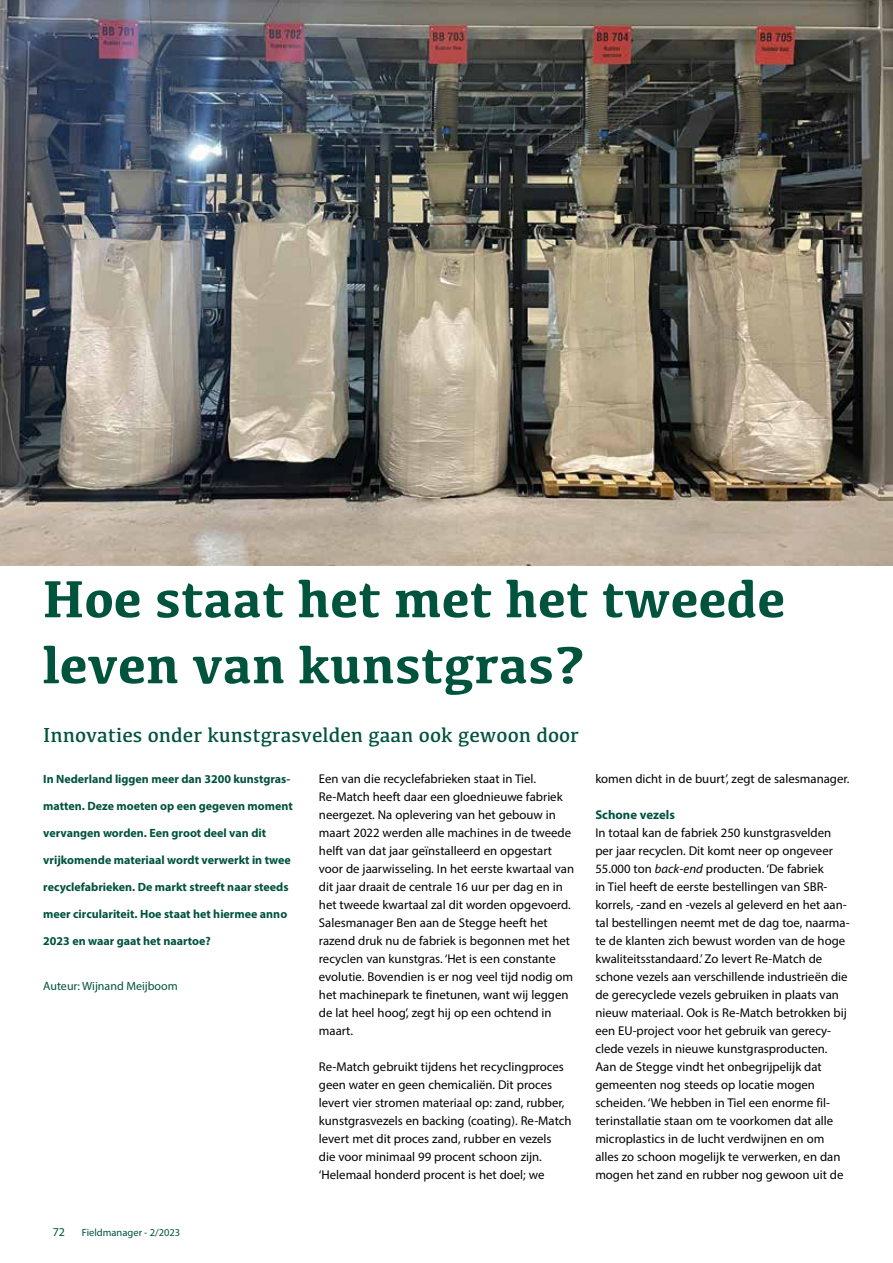
<style>
.page{position:relative;width:893px;height:1263px;background:#fff}
.page>*{position:absolute;margin:0;border:0;box-sizing:border-box;transform-origin:0 0}
.t1{font:700 54px/66px "Kefa";color:#00533d}
.t2{font:21px "Kefa";color:#00533d}
.t3{font:12.75px/18px "Myriad Pro";color:#000}
.t4{font:700 12.75px "Myriad Pro";color:#00533d}
.t5{font:700 12px "Myriad Pro";color:#00533d}
.t6{font:12px "Myriad Pro";color:#00533d}
.t7{font:10.5px "Myriad Pro";color:#00533d}
.s1{font-style:italic}
</style>
<div class="page">
<img style="left:0;top:0;width:893px;height:566px">
<h1 class="t1" style="left:43px;top:563px;width:744px">Hoe staat het met het tweede leven van kunstgras?</h1>
<h2 class="t2" style="left:43px;top:722px;width:537px">Innovaties onder kunstgrasvelden gaan ook gewoon door</h2>
<p class="t5" style="left:43px;top:771px;width:249px">In Nederland liggen meer dan 3200 kunstgras-</p>
<p class="t5" style="left:43px;top:798px;width:251px">matten. Deze moeten op een gegeven moment</p>
<p class="t5" style="left:43px;top:825px;width:224px">vervangen worden. Een groot deel van dit</p>
<p class="t5" style="left:43px;top:852px;width:249px">vrijkomende materiaal wordt verwerkt in twee</p>
<p class="t5" style="left:43px;top:879px;width:247px">recyclefabrieken. De markt streeft naar steeds</p>
<p class="t5" style="left:43px;top:906px;width:245px">meer circulariteit. Hoe staat het hiermee anno</p>
<p class="t5" style="left:43px;top:933px;width:169px">2023 en waar gaat het naartoe?</p>
<p class="t6" style="left:43px;top:979px;width:136px">Auteur: Wijnand Meijboom</p>
<p class="t3" style="left:319px;top:770px;width:257px">Een van die recyclefabrieken staat in Tiel.<br>Re-Match heeft daar een gloednieuwe fabriek neergezet. Na oplevering van het gebouw in maart 2022 werden alle machines in de tweede helft van dat jaar geïnstalleerd en opgestart voor de jaarwisseling. In het eerste kwartaal van dit jaar draait de centrale 16 uur per dag en in het tweede kwartaal zal dit worden opgevoerd.<br>Salesmanager Ben aan de Stegge heeft het razend druk nu de fabriek is begonnen met het recyclen van kunstgras. ‘Het is een constante evolutie. Bovendien is er nog veel tijd nodig om het machinepark te finetunen, want wij leggen de lat heel hoog’, zegt hij op een ochtend in maart.</p>
<p class="t3" style="left:319px;top:1058px;width:254px">Re-Match gebruikt tijdens het recyclingproces geen water en geen chemicaliën. Dit proces levert vier stromen materiaal op: zand, rubber, kunstgrasvezels en backing (coating). Re-Match levert met dit proces zand, rubber en vezels<br>die voor minimaal 99 procent schoon zijn. ‘Helemaal honderd procent is het doel; we</p>
<p class="t3" style="left:595px;top:770px;width:256px">komen dicht in de buurt’, zegt de salesmanager.</p>
<p class="t4" style="left:595px;top:806px;width:81px">Schone vezels</p>
<p class="t3" style="left:595px;top:824px;width:256px">In totaal kan de fabriek 250 kunstgrasvelden per jaar recyclen. Dit komt neer op ongeveer 55.000 ton <span class="s1">back-end</span> producten. ‘De fabriek<br>in Tiel heeft de eerste bestellingen van SBR&shy;korrels, -zand en -vezels al geleverd en het aan&shy;tal bestellingen neemt met de dag toe, naarma&shy;te de klanten zich bewust worden van de hoge kwaliteitsstandaard.’ Zo levert Re-Match de schone vezels aan verschillende industrieën die de gerecyclede vezels gebruiken in plaats van nieuw materiaal. Ook is Re-Match betrokken bij een EU-project voor het gebruik van gerecy&shy;clede vezels in nieuwe kunstgrasproducten.<br>Aan de Stegge vindt het onbegrijpelijk dat gemeenten nog steeds op locatie mogen scheiden. ‘We hebben in Tiel een enorme fil&shy;terinstallatie staan om te voorkomen dat alle microplastics in de lucht verdwijnen en om alles zo schoon mogelijk te verwerken, en dan mogen het zand en rubber nog gewoon uit de</p>
<p class="t6" style="left:53px;top:1224px;width:14px">72</p>
<p class="t7" style="left:82px;top:1226px;width:100px">Fieldmanager - 2/2023</p>
</div>
